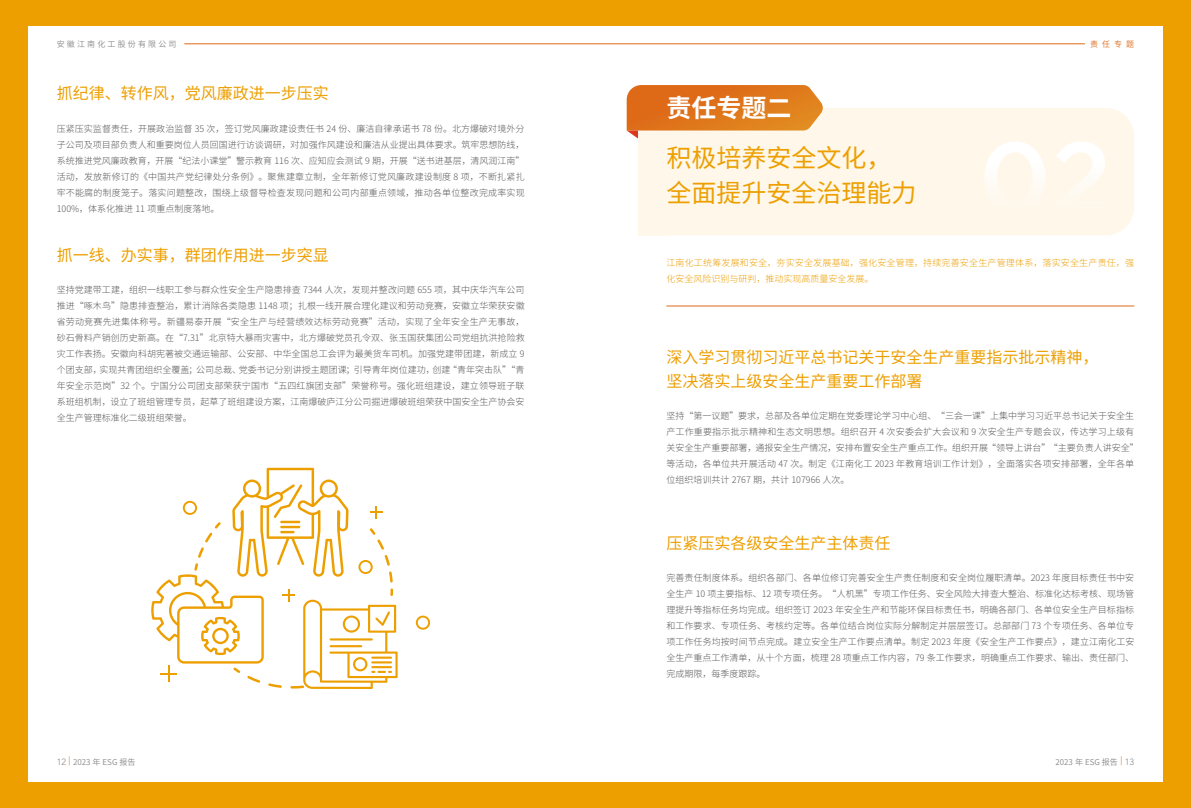
<style>
.page{position:relative;width:1191px;height:808px;background:#fff}
.page>*{position:absolute;margin:0;border:0;box-sizing:border-box;transform-origin:0 0}
.t1{font:500 100px "Gotham";color:#fff}
.t2{font:25px/35px "Source Han Sans CN";color:#ed9f00}
.t3{font:700 25px "Source Han Sans CN";color:#fff}
.t4{font:16px/24px "Source Han Sans CN";color:#ed9f00}
.t5{font:300 9px/16px "Source Han Sans CN";color:#595757;text-align:justify}
.t6{font:300 9px/16px "Source Han Sans CN";letter-spacing:.02em;color:#ed9f00}
.t7{font:8px "Source Han Sans CN";color:#898989}
.t8{font:8px "Source Han Sans CN";letter-spacing:.27em;color:#898989}
.t9{font:8px "Source Han Sans CN";color:#de6a18}
.s1{font-family:"Avenir LT Std";font-weight:300;font-size:9px}
.s2{font-family:"Avenir LT Std";font-weight:300;font-size:9px;color:#de6a18}
</style>
<div class="page">
<hr style="left:184px;top:44px;width:900px;height:1px;background:#de6a18">
<div style="left:0;top:0;width:28px;height:808px;background:#ed9f00"></div>
<div style="left:1162px;top:0;width:29px;height:808px;background:#ed9f00"></div>
<div style="left:0;top:0;width:1191px;height:26px;background:#ed9f00"></div>
<div style="left:0;top:782px;width:1191px;height:26px;background:#ed9f00"></div>
<hr style="left:666px;top:306px;width:468px;height:1px;background:#de6a18">
<div style="left:638px;top:108px;width:496px;height:127px;background:#fef7ea;border-radius:28px"></div>
<div style="left:638px;top:180px;width:28px;height:55px;background:#fef7ea"></div>
<svg style="left:626px;top:85px;width:197px;height:54px"></svg>
<svg style="left:416px;top:616px;width:14px;height:14px"></svg>
<svg style="left:151px;top:468px;width:246px;height:221px"></svg>
<p class="t8" style="left:57px;top:40px;width:121px">安徽江南化工股份有限公司</p>
<p class="t9" style="left:1090px;top:40px;width:45px">责任专题</p>
<h3 class="t4" style="left:57px;top:81px;width:273px">抓纪律、转作风，党风廉政进一步压实</h3>
<p class="t5" style="left:57px;top:120px;width:469px">压紧压实监督责任，开展政治监督 35 次，签订党风廉政建设责任书 24 份、廉洁自律承诺书 78 份。北方爆破对境外分子公司及项目部负责人和重要岗位人员回国进行访谈调研，对加强作风建设和廉洁从业提出具体要求。筑牢思想防线，系统推进党风廉政教育，开展“纪法小课堂”警示教育 116 次、应知应会测试 9 期，开展“送书进基层，清风润江南”活动，发放新修订的《中国共产党纪律处分条例》。聚焦建章立制，全年新修订党风廉政建设制度 8 项，不断扎紧扎牢不能腐的制度笼子。落实问题整改，围绕上级督导检查发现问题和公司内部重点领域，推动各单位整改完成率实现100%，体系化推进 11 项重点制度落地。</p>
<h3 class="t4" style="left:57px;top:243px;width:273px">抓一线、办实事，群团作用进一步突显</h3>
<p class="t5" style="left:57px;top:282px;width:469px">坚持党建带工建，组织一线职工参与群众性安全生产隐患排查 7344 人次，发现并整改问题 655 项，其中庆华汽车公司推进“啄木鸟”隐患排查整治，累计消除各类隐患 1148 项；扎根一线开展合理化建议和劳动竞赛，安徽立华荣获安徽省劳动竞赛先进集体称号。新疆易泰开展“安全生产与经营绩效达标劳动竞赛”活动，实现了全年安全生产无事故，砂石骨料产销创历史新高。在“7.31”北京特大暴雨灾害中，北方爆破党员孔令双、张玉国获集团公司党组抗洪抢险救灾工作表扬。安徽向科胡宪著被交通运输部、公安部、中华全国总工会评为最美货车司机。加强党建带团建，新成立 9个团支部，实现共青团组织全覆盖；公司总裁、党委书记分别讲授主题团课；引导青年岗位建功，创建“青年突击队”“青年安全示范岗”32 个。宁国分公司团支部荣获宁国市“五四红旗团支部”荣誉称号。强化班组建设，建立领导班子联系班组机制，设立了班组管理专员，起草了班组建设方案，江南爆破庐江分公司掘进爆破班组荣获中国安全生产协会安全生产管理标准化二级班组荣誉。</p>
<h2 class="t3" style="left:666px;top:95px;width:126px">责任专题二</h2>
<h2 class="t2" style="left:666px;top:140px;width:251px">积极培养安全文化，全面提升安全治理能力</h2>
<h1 class="t1" style="left:978px;top:112px;width:134px">02</h1>
<p class="t6" style="left:666px;top:255px;width:469px">江南化工统筹发展和安全，夯实安全发展基础，强化安全管理，持续完善安全生产管理体系，落实安全生产责任，强化安全风险识别与研判，推动实现高质量安全发展。</p>
<h3 class="t4" style="left:666px;top:345px;width:433px">深入学习贯彻习近平总书记关于安全生产重要指示批示精神，坚决落实上级安全生产重要工作部署</h3>
<p class="t5" style="left:666px;top:408px;width:474px;text-align:left">坚持“第一议题”要求，总部及各单位定期在党委理论学习中心组、“三会一课”上集中学习习近平总书记关于安全生产工作重要指示批示精神和生态文明思想。组织召开 4 次安委会扩大会议和 9 次安全生产专题会议，传达学习上级有关安全生产重要部署，通报安全生产情况，安排布置安全生产重点工作。组织开展“领导上讲台”“主要负责人讲安全”等活动，各单位共开展活动 47 次。制定《江南化工 2023 年教育培训工作计划》，全面落实各项安排部署，全年各单位组织培训共计 2767 期，共计 107966 人次。</p>
<h3 class="t4" style="left:666px;top:530px;width:225px">压紧压实各级安全生产主体责任</h3>
<p class="t5" style="left:666px;top:570px;width:469px">完善责任制度体系。组织各部门、各单位修订完善安全生产责任制度和安全岗位履职清单。2023 年度目标责任书中安全生产 10 项主要指标、12 项专项任务。“人机黑”专项工作任务、安全风险大排查大整治、标准化达标考核、现场管理提升等指标任务均完成。组织签订 2023 年安全生产和节能环保目标责任书，明确各部门、各单位安全生产目标指标和工作要求、专项任务、考核约定等。各单位结合岗位实际分解制定并层层签订。总部部门 73 个专项任务、各单位专项工作任务均按时间节点完成。建立安全生产工作要点清单。制定 2023 年度《安全生产工作要点》，建立江南化工安全生产重点工作清单，从十个方面，梳理 28 项重点工作内容，79 条工作要求，明确重点工作要求、输出、责任部门、完成期限，每季度跟踪。</p>
<p class="t7" style="left:57px;top:757px;width:80px"><span class="s1">12</span> <span class="s2">|</span> 2023 年 ESG 报告</p>
<p class="t7" style="left:1055px;top:757px;width:80px">2023 年 ESG 报告 <span class="s2">|</span> <span class="s1">13</span></p>
</div>
